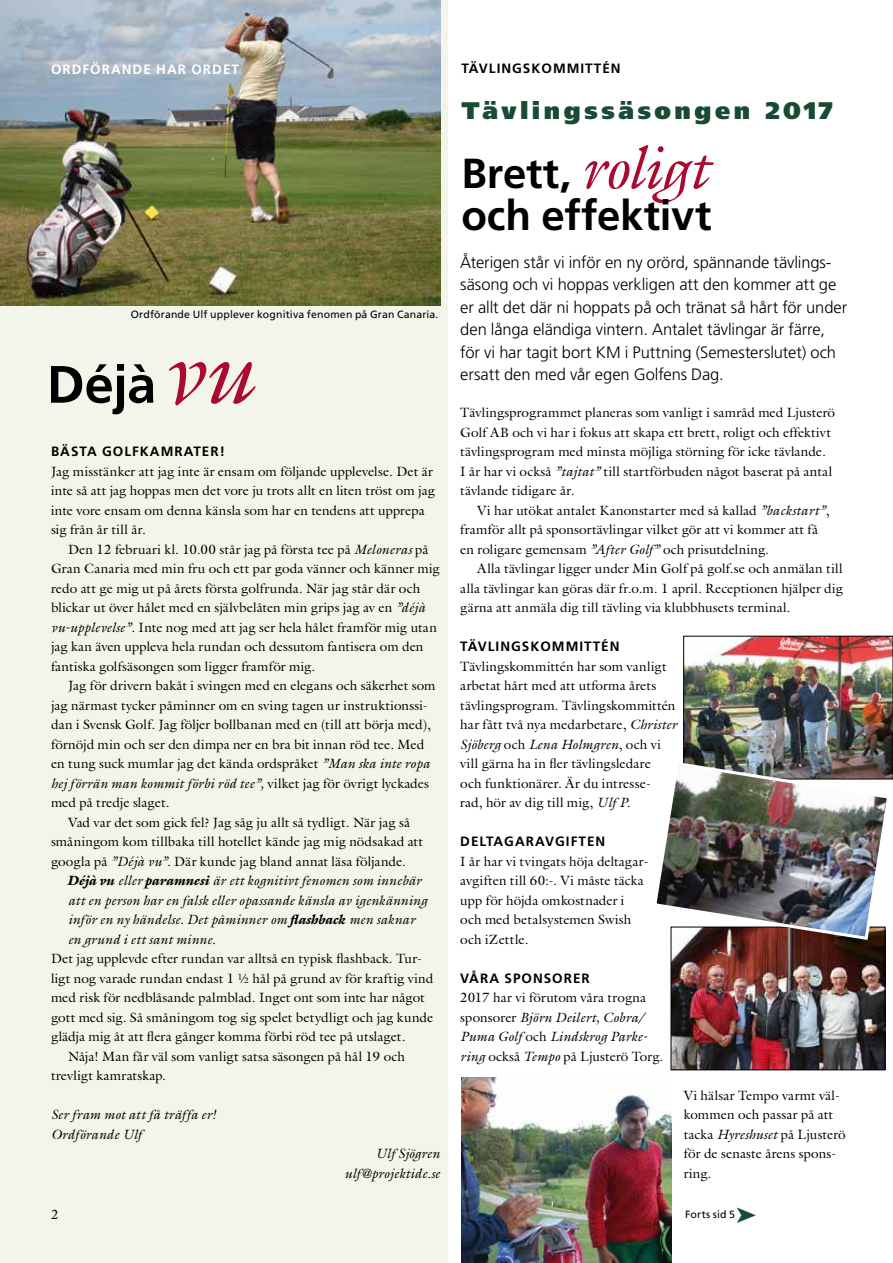
<style>
.page{position:relative;width:893px;height:1263px;background:#fff}
.page>*{position:absolute;margin:0;border:0;box-sizing:border-box;transform-origin:0 0}
.t1{font:700 52.5px "Frutiger LT Std";color:#000}
.t2{font:700 42px/42px "Frutiger LT Std";letter-spacing:-.005em;color:#000}
.t3{font:900 24px "Frutiger LT Std";letter-spacing:.15em;color:#194a32}
.t4{font:300 16.5px/22.5px "Frutiger LT Std";letter-spacing:-.005em;color:#000}
.t5{font:13.5px/19.5px "Galliard Std";letter-spacing:.005em;color:#000}
.t6{font:italic 13.5px/19.5px "Galliard Std";letter-spacing:.01em;color:#000}
.t7{font:700 13.5px "Frutiger LT Std";letter-spacing:.075em;color:#000}
.t8{font:700 13.5px "Frutiger LT Std";letter-spacing:.075em;color:#fff}
.t9{font:10.5px "Frutiger LT Std";letter-spacing:.015em;color:#000}
.s1{font-family:"Galliard Std";font-weight:400;font-style:italic;font-size:60px;color:#a90a2e}
.s2{font-style:italic}
.s3{font-family:"Galliard Std";font-weight:400;font-style:italic;font-size:90px;color:#a90a2e}
.s4{font-style:normal}
.s5{font-family:"Galliard";font-weight:900}
.s6{color:#194a32}
</style>
<div class="page">
<div style="left:0;top:0;width:448px;height:1263px;background:#f3f4ea"></div>
<img style="left:0;top:0;width:440px;height:305px">
<img style="left:685px;top:638px;width:206px;height:122px">
<div style="left:683px;top:636px;width:210px;height:143px;border:1px solid #000"></div>
<img style="left:673px;top:942px;width:210px;height:126px">
<div style="left:671px;top:927px;width:214px;height:143px;border:1px solid #000"></div>
<img style="left:461px;top:1077px;width:210px;height:186px">
<img style="left:656px;top:760px;width:236px;height:182px">
<p class="t8" style="left:51px;top:61px;width:189px">ORDFÖRANDE HAR ORDET</p>
<p class="t7" style="left:461px;top:60px;width:161px">TÄVLINGSKOMMITTÉN</p>
<h3 class="t3" style="left:461px;top:96px;width:373px">Tävlingssäsongen 2017</h3>
<h2 class="t2" style="left:461px;top:153px;width:252px">Brett, <span class="s1">roligt </span>och effektivt</h2>
<p class="t4" style="left:460px;top:251px;width:388px">Återigen står vi inför en ny orörd, spännande tävlings&shy;säsong och vi hoppas verkligen att den kommer att ge er allt det där ni hoppats på och tränat så hårt för under den långa eländiga vintern. Antalet tävlingar är färre, för vi har tagit bort KM i Puttning (Semesterslutet) och ersatt den med vår egen Golfens Dag.</p>
<p class="t5" style="left:460px;top:403px;width:376px">Tävlingsprogrammet planeras som vanligt i samråd med Ljusterö Golf AB och vi har i fokus att skapa ett brett, roligt och effektivt tävlingsprogram med minsta möjliga störning för icke tävlande.<br>I år har vi också <span class="s2">”tajtat”</span> till startförbuden något baserat på antal tävlande tidigare år.</p>
<p class="t5" style="left:460px;top:500px;width:371px;text-indent:17px">Vi har utökat antalet Kanonstarter med så kallad <span class="s2">”backstart”</span>, framför allt på sponsortävlingar vilket gör att vi kommer att få en roligare gemensam <span class="s2">”After Golf”</span> och prisutdelning.</p>
<p class="t5" style="left:460px;top:559px;width:384px;text-align:justify;text-indent:17px">Alla tävlingar ligger under Min Golf på golf.se och anmälan till alla tävlingar kan göras där fr.o.m. 1 april. Receptionen hjälper dig gärna att anmäla dig till tävling via klubbhusets terminal.</p>
<p class="t7" style="left:460px;top:639px;width:161px">TÄVLINGSKOMMITTÉN</p>
<p class="t5" style="left:460px;top:656px;width:218px">Tävlingskommittén har som vanligt arbetat hårt med att utforma årets tävlingsprogram. Tävlingskommittén har fått två nya medarbetare, <span class="s2">Christer Sjöberg</span> och <span class="s2">Lena Holmgren</span>, och vi vill gärna ha in fler tävlingsledare<br>och funktionärer. Är du intresse-<br>rad, hör av dig till mig, <span class="s2">Ulf P.</span></p>
<p class="t7" style="left:460px;top:834px;width:146px">DELTAGARAVGIFTEN</p>
<p class="t5" style="left:460px;top:851px;width:190px">I år har vi tvingats höja deltagar&shy;avgiften till 60:-. Vi måste täcka upp för höjda omkostnader i och med betalsystemen Swish och iZettle.</p>
<p class="t7" style="left:460px;top:970px;width:131px">VÅRA SPONSORER</p>
<p class="t5" style="left:460px;top:988px;width:205px">2017 har vi förutom våra trogna sponsorer <span class="s2">Björn Deilert, Cobra/<br>Puma Golf</span> och <span class="s2">Lindskrog Parke&shy;ring</span> också <span class="s2">Tempo</span> på Ljusterö Torg.</p>
<p class="t5" style="left:684px;top:1085px;width:164px">Vi hälsar Tempo varmt väl&shy;kommen och passar på att tacka <span class="s2">Hyreshuset</span> på Ljusterö för de senaste årens spons&shy;ring.</p>
<p class="t9" style="left:131px;top:308px;width:309px">Ordförande Ulf upplever kognitiva fenomen på Gran Canaria.</p>
<h1 class="t1" style="left:47px;top:354px;width:208px">Déjà <span class="s3">vu</span></h1>
<p class="t7" style="left:51px;top:444px;width:175px">BÄSTA GOLFKAMRATER!</p>
<p class="t5" style="left:51px;top:461px;width:385px">Jag misstänker att jag inte är ensam om följande upplevelse. Det är inte så att jag hoppas men det vore ju trots allt en liten tröst om jag inte vore ensam om denna känsla som har en tendens att upprepa sig från år till år.</p>
<p class="t5" style="left:51px;top:539px;width:390px;text-indent:17px">Den 12 februari kl. 10.00 står jag på första tee på <span class="s2">Meloneras</span> på Gran Canaria med min fru och ett par goda vänner och känner mig redo att ge mig ut på årets första golfrunda. När jag står där och blickar ut över hålet med en självbelåten min grips jag av en <span class="s2">”déjà vu-upplevelse”</span>. Inte nog med att jag ser hela hålet framför mig utan jag kan även uppleva hela rundan och dessutom fantisera om den fantiska golfsäsongen som ligger framför mig.</p>
<p class="t5" style="left:68px;top:676px;width:369px">Jag för drivern bakåt i svingen med en elegans och säkerhet som</p>
<p class="t5" style="left:51px;top:695px;width:378px">jag närmast tycker påminner om en sving tagen ur instruktionssi-</p>
<p class="t5" style="left:51px;top:715px;width:381px">dan i Svensk Golf. Jag följer bollbanan med en (till att börja med),</p>
<p class="t5" style="left:51px;top:734px;width:375px">förnöjd min och ser den dimpa ner en bra bit innan röd tee. Med</p>
<p class="t5" style="left:51px;top:754px;width:380px">en tung suck mumlar jag det kända ordspråket <span class="s2">”Man ska inte ropa</span></p>
<p class="t6" style="left:51px;top:773px;width:379px">hej förrän man kommit förbi röd tee”, <span class="s4">vilket jag för övrigt lyckades</span></p>
<p class="t5" style="left:51px;top:793px;width:120px">med på tredje slaget.</p>
<p class="t5" style="left:68px;top:812px;width:343px">Vad var det som gick fel? Jag såg ju allt så tydligt. När jag så</p>
<p class="t5" style="left:51px;top:832px;width:374px">småningom kom tillbaka till hotellet kände jag mig nödsakad att</p>
<p class="t5" style="left:51px;top:851px;width:356px">googla på <span class="s2">”Déjà vu”.</span> Där kunde jag bland annat läsa följande.</p>
<p class="t6" style="left:68px;top:871px;width:355px"><span class="s5">Déjà vu</span> eller <span class="s5">paramnesi</span> är ett kognitivt fenomen som innebär</p>
<p class="t6" style="left:68px;top:890px;width:361px">att en person har en falsk eller opassande känsla av igenkänning</p>
<p class="t6" style="left:68px;top:910px;width:349px">inför en ny händelse. Det påminner om <span class="s5">flashback</span> men saknar</p>
<p class="t6" style="left:68px;top:929px;width:149px">en grund i ett sant minne.</p>
<p class="t5" style="left:51px;top:949px;width:373px">Det jag upplevde efter rundan var alltså en typisk flashback. Tur-</p>
<p class="t5" style="left:51px;top:968px;width:384px">ligt nog varade rundan endast 1 ½ hål på grund av för kraftig vind</p>
<p class="t5" style="left:51px;top:988px;width:375px">med risk för nedblåsande palmblad. Inget ont som inte har något</p>
<p class="t5" style="left:51px;top:1007px;width:384px">gott med sig. Så småningom tog sig spelet betydligt och jag kunde</p>
<p class="t5" style="left:51px;top:1027px;width:356px">glädja mig åt att flera gånger komma förbi röd tee på utslaget.</p>
<p class="t5" style="left:68px;top:1046px;width:339px">Nåja! Man får väl som vanligt satsa säsongen på hål 19 och</p>
<p class="t5" style="left:51px;top:1066px;width:117px">trevligt kamratskap.</p>
<p class="t6" style="left:51px;top:1105px;width:167px">Ser fram mot att få träffa er!<br>Ordförande Ulf</p>
<p class="t6" style="left:344px;top:1144px;width:97px;text-align:right">Ulf Sjögren ulf@projektide.se</p>
<p class="t5" style="left:51px;top:1204px;width:9px">2</p>
<p class="t9" style="left:685px;top:1208px;width:73px">Forts sid 5<span class="s6">➤</span></p>
</div>
